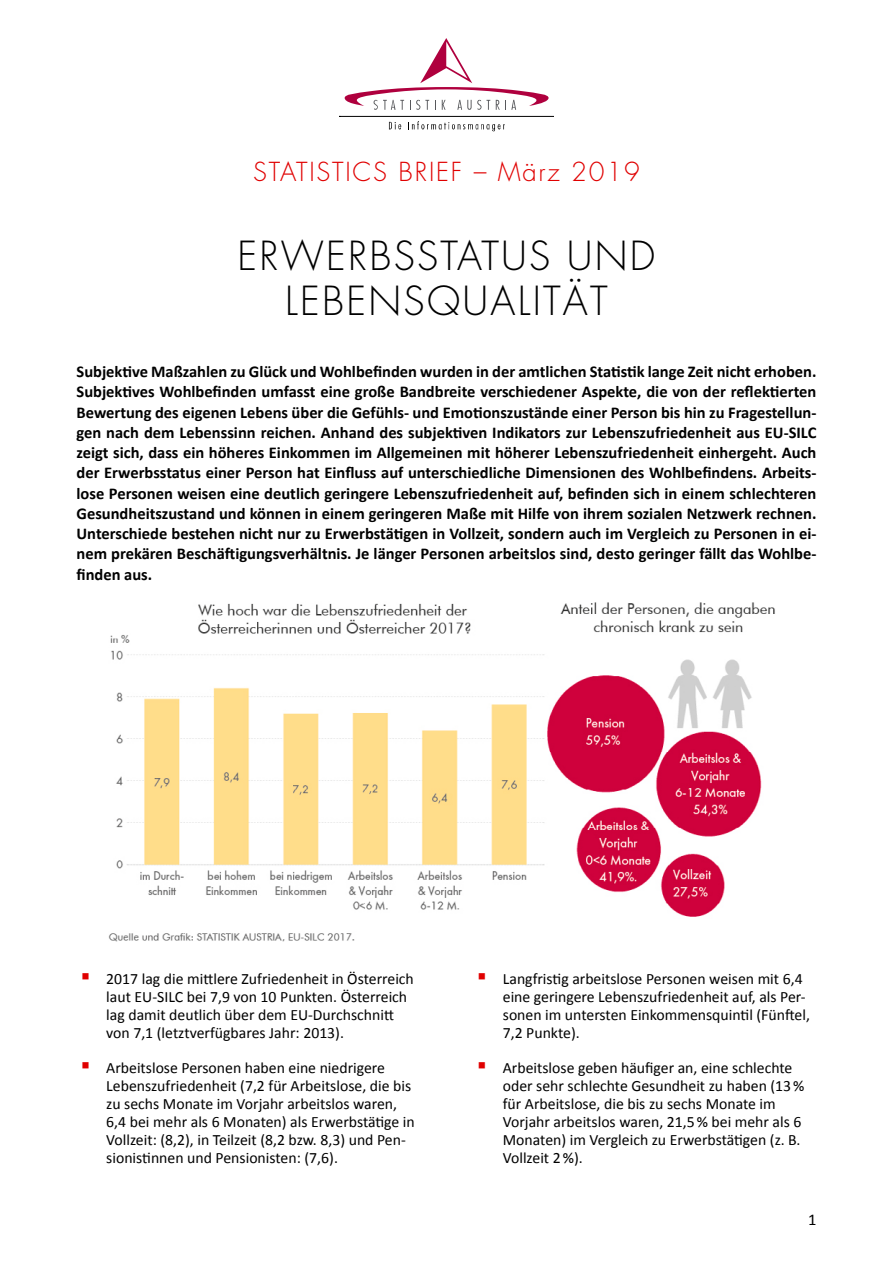
<style>
.page{position:relative;width:893px;height:1263px;background:#fff}
.page>*{position:absolute;margin:0;border:0;box-sizing:border-box;transform-origin:0 0}
.Überschrift_2{font:300 39px/44.8px "Futura";letter-spacing:.055em;color:#000;text-align:center}
.Überschrift_1{font:300 25.5px "Futura";letter-spacing:.07em;color:#e00000}
.Einleitung{font:700 16.5px/20.2px "Calibri";color:#000;text-align:justify}
.t1{font:16.5px "Calibri";color:#000}
.t2{font:15.75px/17.9px "Calibri";color:#000}
</style>
<div class="page">
<svg style="left:389px;top:122px;width:12px;height:7px"></svg>
<svg style="left:408px;top:121px;width:97px;height:10px"></svg>
<svg style="left:345px;top:38px;width:204px;height:72px"></svg>
<hr style="left:339px;top:116px;width:215px;height:1px;background:#000">
<img style="left:108px;top:602px;width:667px;height:339px">
<h1 class="Überschrift_1" style="left:253px;top:156px;width:388px">STATISTICS BRIEF – März 2019</h1>
<h2 class="Überschrift_2" style="left:238px;top:234px;width:419px">ERWERBSSTATUS UND<br>LEBENSQUALITÄT</h2>
<p class="Einleitung" style="left:77px;top:361px;width:741px">Subjektive Maßzahlen zu Glück und Wohlbefinden wurden in der amtlichen Statistik lange Zeit nicht erhoben.<br>Subjektives Wohlbefinden umfasst eine große Bandbreite verschiedener Aspekte, die von der reflektierten Bewertung des eigenen Lebens über die Gefühls- und Emotionszustände einer Person bis hin zu Fragestellun&shy;gen nach dem Lebenssinn reichen. Anhand des subjektiven Indikators zur Lebenszufriedenheit aus EU-SILC zeigt sich, dass ein höheres Einkommen im Allgemeinen mit höherer Lebenszufriedenheit einhergeht. Auch der Erwerbsstatus einer Person hat Einfluss auf unterschiedliche Dimensionen des Wohlbefindens. Arbeits&shy;lose Personen weisen eine deutlich geringere Lebenszufriedenheit auf, befinden sich in einem schlechteren Gesundheitszustand und können in einem geringeren Maße mit Hilfe von ihrem sozialen Netzwerk rechnen.<br>Unterschiede bestehen nicht nur zu Erwerbstätigen in Vollzeit, sondern auch im Vergleich zu Personen in ei&shy;nem prekären Beschäftigungsverhältnis. Je länger Personen arbeitslos sind, desto geringer fällt das Wohlbe&shy;finden aus.</p>
<p class="t2" style="left:106px;top:970px;width:309px">2017 lag die mittlere Zufriedenheit in Österreich laut EU-SILC bei 7,9 von 10 Punkten. Österreich lag damit deutlich über dem EU-Durchschnitt von 7,1 (letztverfügbares Jahr: 2013).</p>
<p class="t2" style="left:106px;top:1059px;width:310px">Arbeitslose Personen haben eine niedrigere Lebenszufriedenheit (7,2 für Arbeitslose, die bis zu sechs Monate im Vorjahr arbeitslos waren, 6,4 bei mehr als 6 Monaten) als Erwerbstätige in Vollzeit: (8,2), in Teilzeit (8,2 bzw. 8,3) und Pen&shy;sionistinnen und Pensionisten: (7,6).</p>
<p class="t2" style="left:503px;top:970px;width:309px">Langfristig arbeitslose Personen weisen mit 6,4 eine geringere Lebenszufriedenheit auf, als Per&shy;sonen im untersten Einkommensquintil (Fünftel, 7,2 Punkte).</p>
<p class="t2" style="left:503px;top:1059px;width:303px">Arbeitslose geben häufiger an, eine schlechte oder sehr schlechte Gesundheit zu haben (13 % für Arbeitslose, die bis zu sechs Monate im Vorjahr arbeitslos waren, 21,5 % bei mehr als 6<br>Monaten) im Vergleich zu Erwerbstätigen (z. B.<br>Vollzeit 2 %).</p>
<p class="t1" style="left:808px;top:1209px;width:10px">1</p>
</div>
